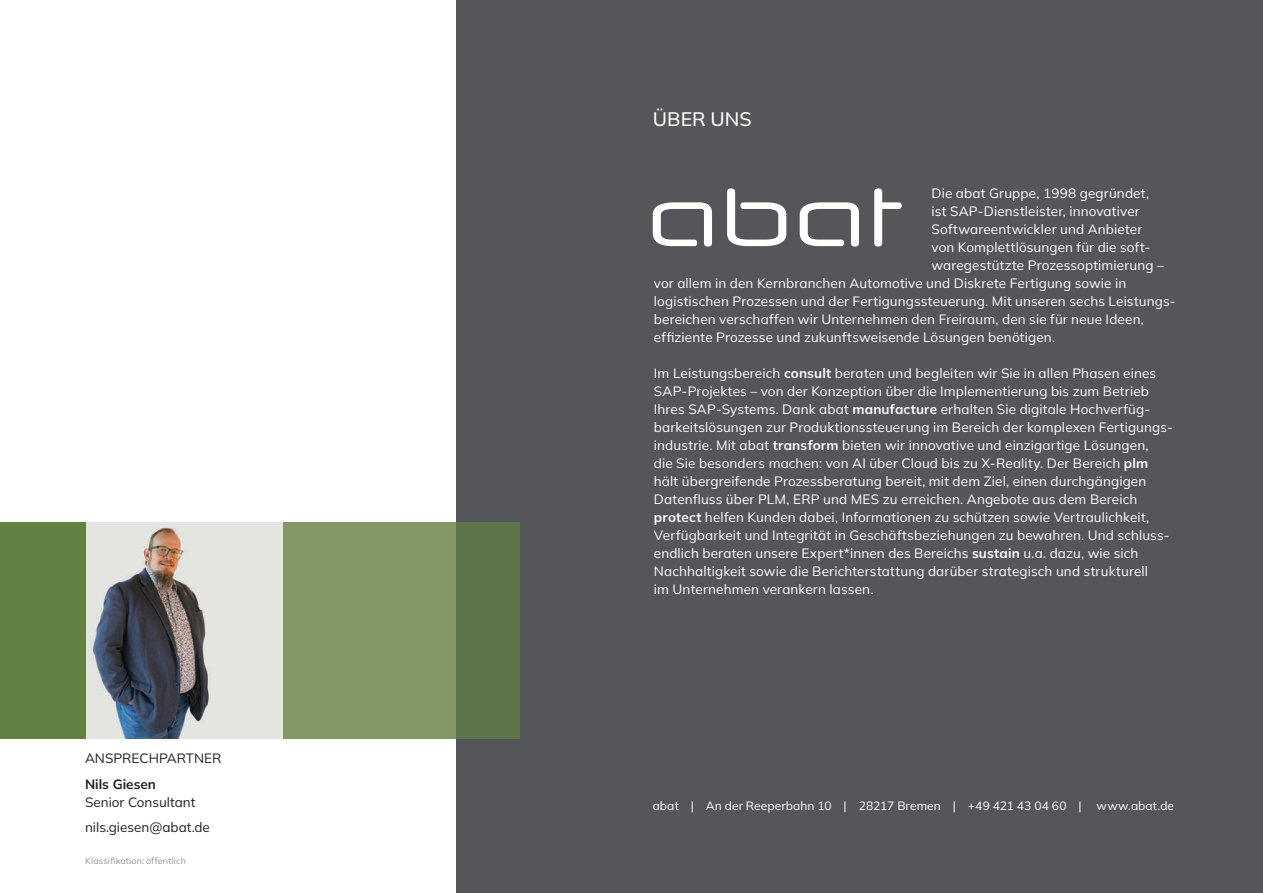
<style>
.page{position:relative;width:1263px;height:893px;background:#fff}
.page>*{position:absolute;margin:0;border:0;box-sizing:border-box;transform-origin:0 0}
.t1{font:200 19.5px "Mulish";letter-spacing:.01em;color:#fff}
.t2{font:200 13.5px/18px "Mulish";letter-spacing:.01em;color:#fff}
.t3{font:200 13.5px/25.5px "Mulish";color:#231f20}
.t4{font:700 13.5px "Mulish";color:#231f20}
.t5{font:200 12px "Mulish";letter-spacing:.005em;color:#fff}
.t6{font:200 9px "Mulish";letter-spacing:.015em;color:#939598}
.s1{font-weight:700}
</style>
<div class="page">
<div style="left:456px;top:0;width:807px;height:893px;background:#54565a"></div>
<svg style="left:653px;top:188px;width:249px;height:59px"></svg>
<img style="left:85px;top:522px;width:198px;height:216px">
<div style="left:0;top:522px;width:85px;height:216px;background:#628142"></div>
<div style="left:283px;top:522px;width:173px;height:216px;background:#839767"></div>
<div style="left:456px;top:522px;width:64px;height:216px;background:#5e754b"></div>
<p class="t3" style="left:85px;top:745px;width:138px">ANSPRECHPARTNER</p>
<p class="t4" style="left:85px;top:775px;width:72px">Nils Giesen</p>
<p class="t3" style="left:85px;top:789px;width:126px">Senior Consultant nils.giesen@abat.de</p>
<p class="t6" style="left:85px;top:855px;width:102px">Klassifikation: öffentlich</p>
<h1 class="t1" style="left:653px;top:106px;width:101px">ÜBER UNS</h1>
<p class="t2" style="left:931px;top:184px;width:219px">Die abat Gruppe, 1998 gegründet,</p>
<p class="t2" style="left:931px;top:202px;width:210px">ist SAP-Dienstleister, innovativer</p>
<p class="t2" style="left:931px;top:220px;width:212px">Softwareentwickler und Anbieter</p>
<p class="t2" style="left:931px;top:238px;width:220px">von Komplettlösungen für die soft-</p>
<p class="t2" style="left:931px;top:256px;width:234px">waregestützte Prozessoptimierung –</p>
<p class="t2" style="left:654px;top:274px;width:474px">vor allem in den Kernbranchen Automotive und Diskrete Fertigung sowie in</p>
<p class="t2" style="left:654px;top:292px;width:523px">logistischen Prozessen und der Fertigungssteuerung. Mit unseren sechs Leistungs-</p>
<p class="t2" style="left:654px;top:310px;width:491px">bereichen verschaffen wir Unternehmen den Freiraum, den sie für neue Ideen,</p>
<p class="t2" style="left:654px;top:328px;width:403px">effiziente Prozesse und zukunftsweisende Lösungen benötigen.</p>
<p class="t2" style="left:654px;top:364px;width:520px">Im Leistungsbereich <span class="s1">consult</span> beraten und begleiten wir Sie in allen Phasen eines SAP-Projektes – von der Konzeption über die Implementierung bis zum Betrieb Ihres SAP-Systems. Dank abat <span class="s1">manufacture</span> erhalten Sie digitale Hochverfüg&shy;barkeitslösungen zur Produktionssteuerung im Bereich der komplexen Fertigungs&shy;industrie. Mit abat <span class="s1">transform</span> bieten wir innovative und einzigartige Lösungen,<br>die Sie besonders machen: von AI über Cloud bis zu X-Reality. Der Bereich <span class="s1">plm </span>hält übergreifende Prozessberatung bereit, mit dem Ziel, einen durchgängigen Datenfluss über PLM, ERP und MES zu erreichen. Angebote aus dem Bereich <span class="s1">protect</span> helfen Kunden dabei, Informationen zu schützen sowie Vertraulichkeit, Verfügbarkeit und Integrität in Geschäftsbeziehungen zu bewahren. Und schluss&shy;endlich beraten unsere Expert*innen des Bereichs <span class="s1">sustain</span> u.a. dazu, wie sich Nachhaltigkeit sowie die Berichterstattung darüber strategisch und strukturell<br>im Unternehmen verankern lassen.</p>
<p class="t5" style="left:653px;top:798px;width:523px">abat | An der Reeperbahn 10 | 28217 Bremen | +49 421 43 04 60 | www.abat.de</p>
</div>
